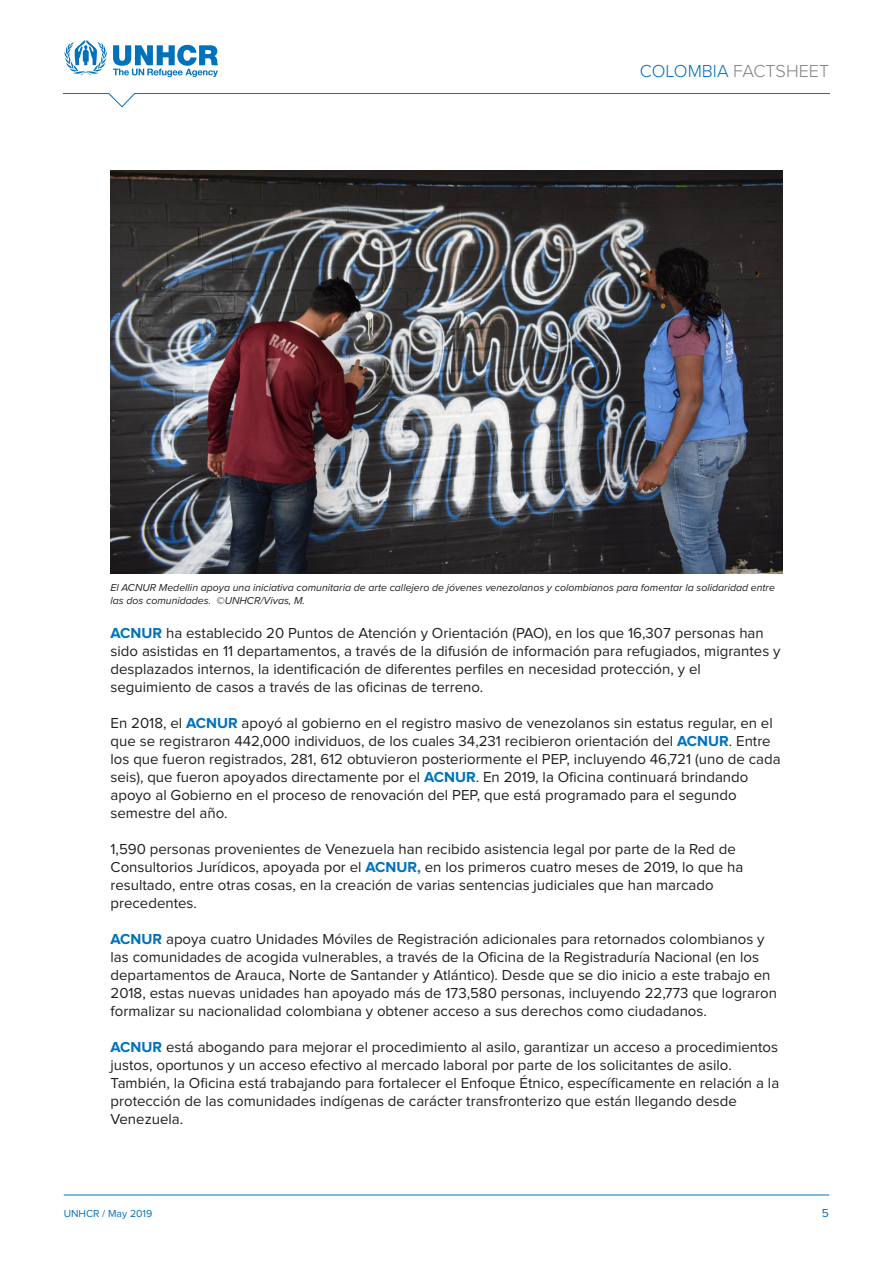
<style>
.page{position:relative;width:893px;height:1263px;background:#fff}
.page>*{position:absolute;margin:0;border:0;box-sizing:border-box;transform-origin:0 0}
.t1{font:300 18px "Proxima Nova";color:#808285}
.NEWSLETTER_-_main_te{font:15px/18px "Proxima Nova";color:#231f20}
.t2{font:12px "Proxima Nova";color:#0072bc}
.NEWSLETTER_-_caption{font:italic 10.5px/13.5px "Proxima Nova";color:#231f20}
.t3{font:10.5px "Proxima Nova";color:#0072bc}
.s1{color:#0072bc}
.s2{font-weight:700;color:#0072bc}
</style>
<div class="page">
<svg style="left:64px;top:40px;width:154px;height:37px"></svg>
<svg style="left:64px;top:93px;width:765px;height:15px"></svg>
<hr style="left:64px;top:1194px;width:765px;height:1px;background:#0072bc">
<img style="left:111px;top:170px;width:671px;height:404px">
<p class="t1" style="left:640px;top:57px;width:191px"><span class="s1">COLOMBIA</span> FACTSHEET</p>
<p class="NEWSLETTER_-_caption" style="left:111px;top:580px;width:666px">El ACNUR Medellin apoya una iniciativa comunitaria de arte callejero de jóvenes venezolanos y colombianos para fomentar la solidaridad entre las dos comunidades. ©UNHCR/Vivas, M.</p>
<p class="NEWSLETTER_-_main_te" style="left:111px;top:625px;width:671px"><span class="s2">ACNUR</span> ha establecido 20 Puntos de Atención y Orientación (PAO), en los que 16,307 personas han sido asistidas en 11 departamentos, a través de la difusión de información para refugiados, migrantes y desplazados internos, la identificación de diferentes perfiles en necesidad protección, y el seguimiento de casos a través de las oficinas de terreno.</p>
<p class="NEWSLETTER_-_main_te" style="left:111px;top:715px;width:672px">En 2018, el <span class="s2">ACNUR</span> apoyó al gobierno en el registro masivo de venezolanos sin estatus regular, en el que se registraron 442,000 individuos, de los cuales 34,231 recibieron orientación del <span class="s2">ACNUR</span>. Entre los que fueron registrados, 281, 612 obtuvieron posteriormente el PEP, incluyendo 46,721 (uno de cada seis), que fueron apoyados directamente por el <span class="s2">ACNUR</span>. En 2019, la Oficina continuará brindando apoyo al Gobierno en el proceso de renovación del PEP, que está programado para el segundo semestre del año.</p>
<p class="NEWSLETTER_-_main_te" style="left:111px;top:841px;width:634px">1,590 personas provenientes de Venezuela han recibido asistencia legal por parte de la Red de Consultorios Jurídicos, apoyada por el <span class="s2">ACNUR,</span> en los primeros cuatro meses de 2019, lo que ha resultado, entre otras cosas, en la creación de varias sentencias judiciales que han marcado precedentes.</p>
<p class="NEWSLETTER_-_main_te" style="left:111px;top:931px;width:668px"><span class="s2">ACNUR</span> apoya cuatro Unidades Móviles de Registración adicionales para retornados colombianos y las comunidades de acogida vulnerables, a través de la Oficina de la Registraduría Nacional (en los departamentos de Arauca, Norte de Santander y Atlántico). Desde que se dio inicio a este trabajo en 2018, estas nuevas unidades han apoyado más de 173,580 personas, incluyendo 22,773 que lograron formalizar su nacionalidad colombiana y obtener acceso a sus derechos como ciudadanos.</p>
<p class="NEWSLETTER_-_main_te" style="left:111px;top:1039px;width:670px"><span class="s2">ACNUR</span> está abogando para mejorar el procedimiento al asilo, garantizar un acceso a procedimientos justos, oportunos y un acceso efectivo al mercado laboral por parte de los solicitantes de asilo.<br>También, la Oficina está trabajando para fortalecer el Enfoque Étnico, específicamente en relación a la protección de las comunidades indígenas de carácter transfronterizo que están llegando desde Venezuela.</p>
<p class="t3" style="left:64px;top:1209px;width:90px">UNHCR / May 2019</p>
<p class="t2" style="left:822px;top:1208px;width:9px">5</p>
</div>
